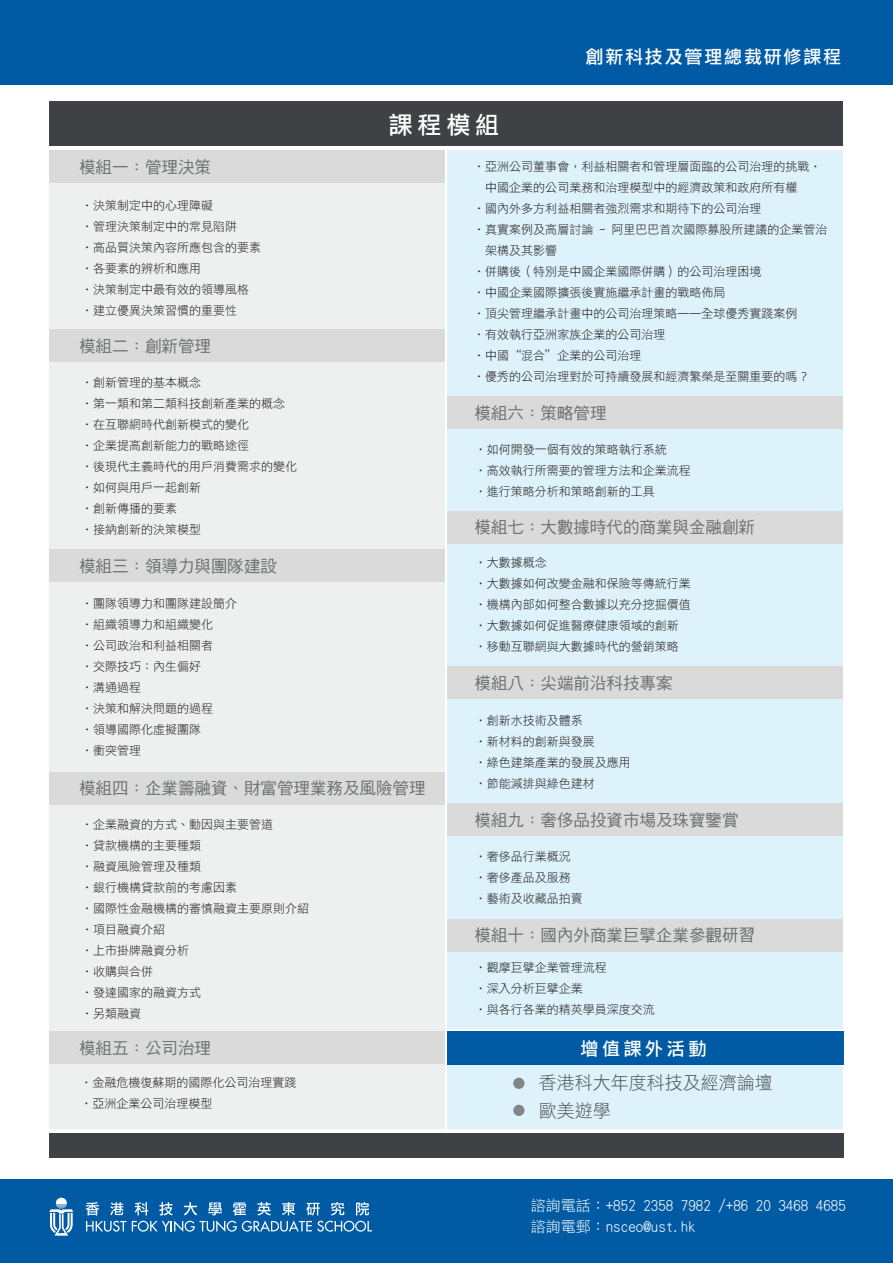
<style>
.page{position:relative;width:893px;height:1263px;background:#fff}
.page>*{position:absolute;margin:0;border:0;box-sizing:border-box;transform-origin:0 0}
.t1{font:24px "DF Li Hei Md WIN BF";color:#fff}
.t2{font:18.15px/27px "DF Li Hei W3 WIN BF";color:#4e5152}
.t3{font:18px "DF Li Hei Md WIN BF";letter-spacing:.1em;color:#fff}
.t4{font:16.65px "DF Hei Md HKSCS U";color:#6d7172}
.t5{font:15px/21.6px "DF Li Hei W3 WIN BF";color:#fff}
.t6{font:12px/21px "DF Li Hei W3 WIN BF";color:#231f20}
</style>
<div class="page">
<div style="left:0;top:1179px;width:893px;height:84px;background:#015aa4"></div>
<div style="left:0;top:1px;width:893px;height:84px;background:#015aa4"></div>
<div style="left:49px;top:102px;width:794px;height:44px;background:#3f4144"></div>
<div style="left:50px;top:151px;width:395px;height:978px;background:#eef0ef"></div>
<div style="left:447px;top:151px;width:396px;height:878px;background:#ddf2fb"></div>
<div style="left:447px;top:1037px;width:396px;height:92px;background:#ddf2fb"></div>
<div style="left:50px;top:151px;width:395px;height:32px;background:#d9dad9"></div>
<div style="left:50px;top:330px;width:395px;height:32px;background:#d9dad9"></div>
<div style="left:50px;top:550px;width:395px;height:32px;background:#d9dad9"></div>
<div style="left:50px;top:772px;width:395px;height:32px;background:#d9dad9"></div>
<div style="left:447px;top:397px;width:396px;height:32px;background:#d9dad9"></div>
<div style="left:447px;top:511px;width:396px;height:32px;background:#d9dad9"></div>
<div style="left:447px;top:667px;width:396px;height:32px;background:#d9dad9"></div>
<div style="left:447px;top:804px;width:396px;height:32px;background:#d9dad9"></div>
<div style="left:447px;top:919px;width:396px;height:32px;background:#d9dad9"></div>
<div style="left:447px;top:1032px;width:396px;height:32px;background:#015aa4"></div>
<div style="left:50px;top:1133px;width:794px;height:25px;background:#3f4144"></div>
<svg style="left:49px;top:1198px;width:24px;height:37px"></svg>
<svg style="left:86px;top:1202px;width:13px;height:13px"></svg>
<svg style="left:110px;top:1202px;width:14px;height:13px"></svg>
<svg style="left:86px;top:1221px;width:40px;height:10px"></svg>
<svg style="left:132px;top:1202px;width:240px;height:30px"></svg>
<div style="left:50px;top:1032px;width:395px;height:32px;background:#d9dad9"></div>
<div style="left:513px;top:1078px;width:11px;height:11px;background:#828687;border-radius:50%"></div>
<div style="left:513px;top:1105px;width:11px;height:11px;background:#828687;border-radius:50%"></div>
<h3 class="t4" style="left:79px;top:159px;width:133px">模組一：管理決策</h3>
<p class="t6" style="left:81px;top:195px;width:181px">‧決策制定中的心理障礙<br>‧管理決策制定中的常見陷阱<br>‧高品質決策內容所應包含的要素‧各要素的辨析和應用<br>‧決策制定中最有效的領導風格‧建立優異決策習慣的重要性</p>
<h3 class="t4" style="left:79px;top:337px;width:133px">模組二：創新管理</h3>
<p class="t6" style="left:81px;top:372px;width:217px">‧創新管理的基本概念<br>‧第一類和第二類科技創新產業的概念‧在互聯網時代創新模式的變化<br>‧企業提高創新能力的戰略途徑<br>‧後現代主義時代的用戶消費需求的變化‧如何與用戶一起創新<br>‧創新傳播的要素<br>‧接納創新的決策模型</p>
<h1 class="t1" style="left:389px;top:113px;width:112px">課程模組</h1>
<h3 class="t3" style="left:586px;top:47px;width:257px">創新科技及管理總裁研修課程</h3>
<p class="t6" style="left:473px;top:155px;width:349px">‧亞洲公司董事會，利益相關者和管理層面臨的公司治理的挑戰‧</p>
<p class="t6" style="left:485px;top:176px;width:313px">中國企業的公司業務和治理模型中的經濟政策和政府所有權</p>
<p class="t6" style="left:473px;top:197px;width:289px">‧國內外多方利益相關者強烈需求和期待下的公司治理</p>
<p class="t6" style="left:473px;top:218px;width:355px">‧真實案例及高層討論 - 阿里巴巴首次國際募股所建議的企業管治</p>
<p class="t6" style="left:485px;top:239px;width:73px">架構及其影響</p>
<p class="t6" style="left:473px;top:260px;width:289px">‧併購後（特別是中國企業國際併購）的公司治理困境</p>
<p class="t6" style="left:473px;top:281px;width:253px">‧中國企業國際擴張後實施繼承計畫的戰略佈局</p>
<p class="t6" style="left:473px;top:302px;width:325px">‧頂尖管理繼承計畫中的公司治理策略——全球優秀實踐案例</p>
<p class="t6" style="left:473px;top:323px;width:193px">‧有效執行亞洲家族企業的公司治理</p>
<p class="t6" style="left:473px;top:344px;width:169px">‧中國“混合”企業的公司治理</p>
<p class="t6" style="left:473px;top:365px;width:337px">‧優秀的公司治理對於可持續發展和經濟繁榮是至關重要的嗎？</p>
<h3 class="t4" style="left:474px;top:405px;width:133px">模組六：策略管理</h3>
<p class="t6" style="left:475px;top:439px;width:217px">‧如何開發一個有效的策略執行系統<br>‧高效執行所需要的管理方法和企業流程‧進行策略分析和策略創新的工具</p>
<h3 class="t4" style="left:474px;top:519px;width:282px">模組七：大數據時代的商業與金融創新</h3>
<h3 class="t4" style="left:79px;top:558px;width:199px">模組三：領導力與團隊建設</h3>
<p class="t6" style="left:81px;top:593px;width:157px">‧團隊領導力和團隊建設簡介‧組織領導力和組織變化<br>‧公司政治和利益相關者<br>‧交際技巧：內生偏好<br>‧溝通過程<br>‧決策和解決問題的過程<br>‧領導國際化虛擬團隊<br>‧衝突管理</p>
<h3 class="t4" style="left:79px;top:780px;width:348px">模組四：企業籌融資、財富管理業務及風險管理</h3>
<p class="t6" style="left:81px;top:813px;width:229px">‧企業融資的方式、動因與主要管道<br>‧貸款機構的主要種類<br>‧融資風險管理及種類<br>‧銀行機構貸款前的考慮因素<br>‧國際性金融機構的審慎融資主要原則介紹‧項目融資介紹<br>‧上市掛牌融資分析<br>‧收購與合併<br>‧發達國家的融資方式<br>‧另類融資</p>
<h3 class="t4" style="left:79px;top:1040px;width:133px">模組五：公司治理</h3>
<p class="t6" style="left:81px;top:1072px;width:218px">‧金融危機復蘇期的國際化公司治理實踐‧亞洲企業公司治理模型</p>
<p class="t6" style="left:475px;top:552px;width:217px">‧大數據概念<br>‧大數據如何改變金融和保險等傳統行業‧機構內部如何整合數據以充分挖掘價值‧大數據如何促進醫療健康領域的創新‧移動互聯網與大數據時代的營銷策略</p>
<h3 class="t4" style="left:474px;top:674px;width:199px">模組八：尖端前沿科技專案</h3>
<p class="t6" style="left:475px;top:709px;width:157px">‧創新水技術及體系<br>‧新材料的創新與發展<br>‧綠色建築產業的發展及應用‧節能減排與綠色建材</p>
<h3 class="t4" style="left:475px;top:811px;width:265px">模組九：奢侈品投資市場及珠寶鑒賞</h3>
<p class="t6" style="left:475px;top:846px;width:109px">‧奢侈品行業概況‧奢侈產品及服務‧藝術及收藏品拍賣</p>
<h3 class="t4" style="left:475px;top:927px;width:282px">模組十：國內外商業巨擘企業參觀研習</h3>
<p class="t6" style="left:475px;top:956px;width:181px">‧觀摩巨擘企業管理流程<br>‧深入分析巨擘企業<br>‧與各行各業的精英學員深度交流</p>
<h3 class="t3" style="left:580px;top:1039px;width:127px">增值課外活動</h3>
<h2 class="t2" style="left:539px;top:1069px;width:235px">香港科大年度科技及經濟論壇歐美遊學</h2>
<p class="t5" style="left:531px;top:1194px;width:316px">諮詢電話：+852 2358 7982 /+86 20 3468 4685諮詢電郵：nsceo@ust.hk</p>
</div>
